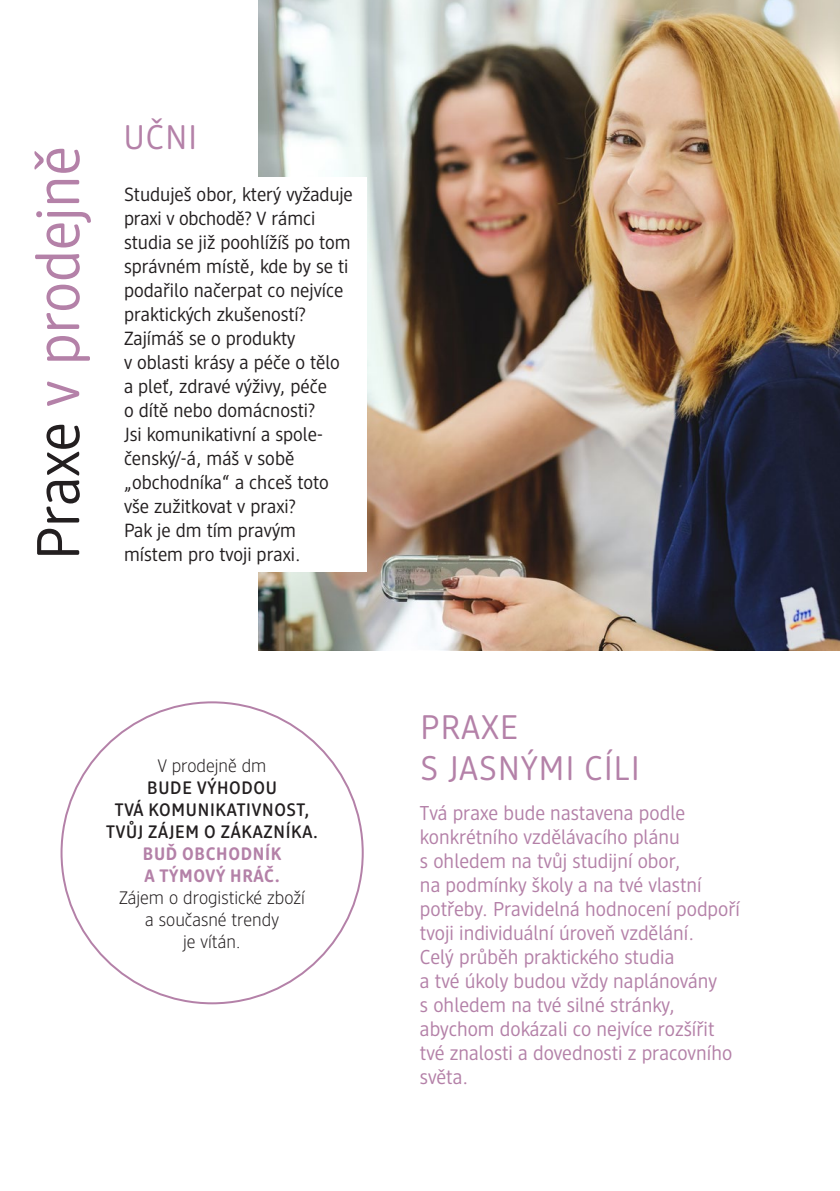
<style>
.page{position:relative;width:840px;height:1191px;background:#fff}
.page>*{position:absolute;margin:0;border:0;box-sizing:border-box;transform-origin:0 0}
.t1{font:60px "DM Brand";color:#b481a8}
.t2{font:34px/40.8px "DM Brand";letter-spacing:.04em;color:#b481a8}
.t3{font:20px/24px "DM Brand";color:#b481a8}
.t4{font:19px/24px "DM Brand";color:#231f20}
.t5{font:300 18px/22px "DM Brand";color:#231f20;text-align:center}
.t6{font:500 18px/22px "DM Brand";letter-spacing:.04em;color:#231f20;text-align:center}
.t7{font:700 18px/22px "DM Brand";letter-spacing:.04em;color:#b481a8}
.s1{color:#231f20}
</style>
<div class="page">
<img style="left:258px;top:0;width:581px;height:651px">
<div style="left:124px;top:177px;width:242px;height:395px;background:#fff"></div>
<h1 class="t1" style="left:20px;top:560px;width:415px;rotate:-90deg"><span class="s1">Praxe</span> v prodejně</h1>
<h2 class="t2" style="left:124px;top:116px;width:75px">UČNI</h2>
<p class="t4" style="left:124px;top:182px;width:230px">Studuješ obor, který vyžaduje praxi v obchodě? V rámci studia se již poohlížíš po tom správném místě, kde by se ti podařilo načerpat co nejvíce praktických zkušeností?<br>Zajímáš se o produkty<br>v oblasti krásy a péče o tělo a pleť, zdravé výživy, péče<br>o dítě nebo domácnosti?<br>Jsi komunikativní a spole&shy;čenský/-á, máš v sobě „obchodníka“ a chceš toto vše zužitkovat v praxi?<br>Pak je dm tím pravým místem pro tvoji praxi.</p>
<p class="t5" style="left:158px;top:754px;width:110px">V prodejně dm</p>
<p class="t6" style="left:106px;top:776px;width:214px">BUDE VÝHODOU<br>TVÁ KOMUNIKATIVNOST,<br>TVŮJ ZÁJEM O ZÁKAZNÍKA.</p>
<p class="t7" style="left:143px;top:842px;width:140px">BUĎ OBCHODNÍK<br>A TÝMOVÝ HRÁČ.</p>
<p class="t5" style="left:119px;top:885px;width:187px">Zájem o drogistické zboží a současné trendy<br>je vítán.</p>
<h2 class="t2" style="left:420px;top:706px;width:220px">PRAXE<br>S JASNÝMI CÍLI</h2>
<p class="t3" style="left:420px;top:801px;width:321px">Tvá praxe bude nastavena podle konkrétního vzdělávacího plánu<br>s ohledem na tvůj studijní obor,<br>na podmínky školy a na tvé vlastní potřeby. Pravidelná hodnocení podpoří tvoji individuální úroveň vzdělání.<br>Celý průběh praktického studia<br>a tvé úkoly budou vždy naplánovány<br>s ohledem na tvé silné stránky, abychom dokázali co nejvíce rozšířit tvé znalosti a dovednosti z pracovního světa.</p>
</div>
